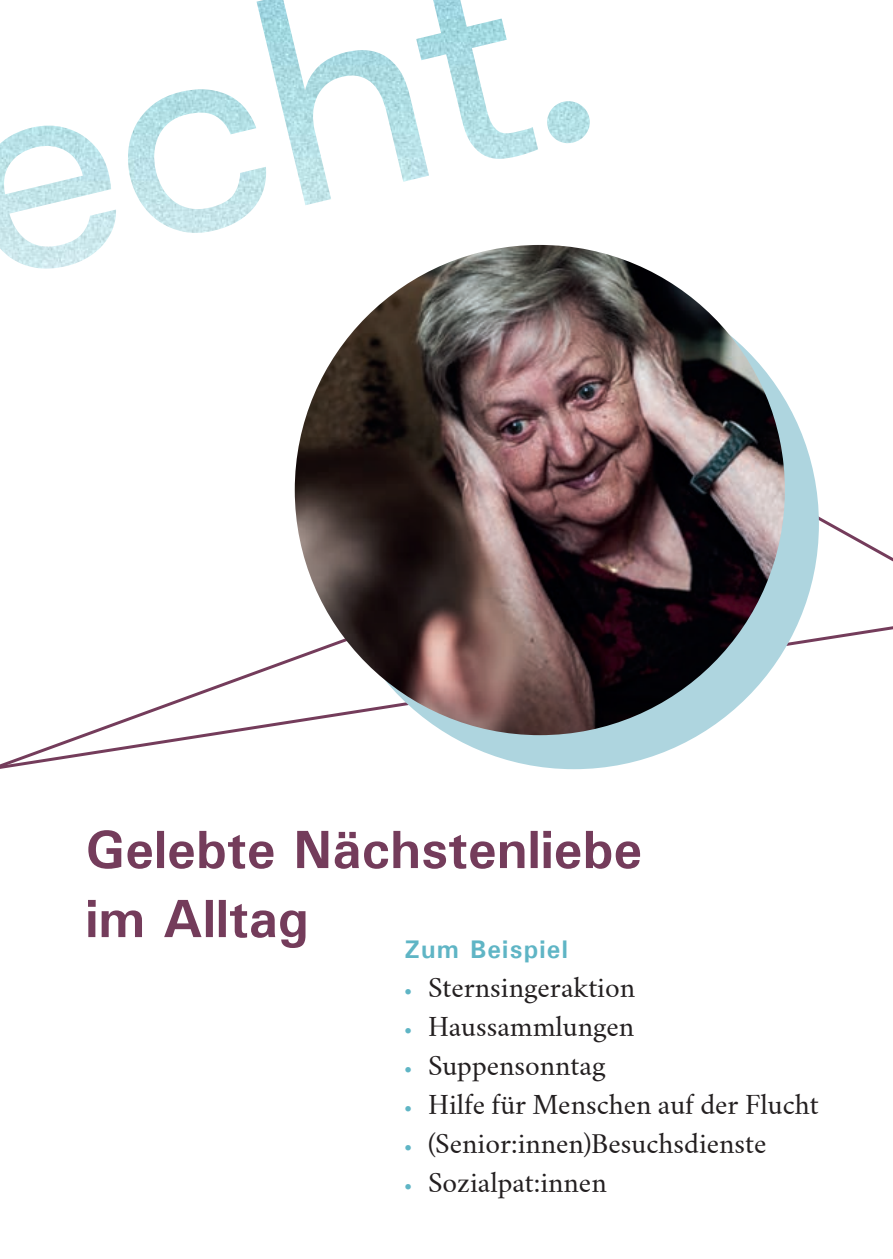
<style>
.page{position:relative;width:893px;height:1259px;background:#fff}
.page>*{position:absolute;margin:0;border:0;box-sizing:border-box;transform-origin:0 0}
.t1{font:700 54px/69px "Univers";color:#743c5b}
.t2{font:25.5px "Crimson Text";color:#231f20}
.t3{font:700 25.5px "Univers";letter-spacing:.05em;color:#5fb5c5}
.s1{font-family:"Univers";font-weight:700;font-size:15px;color:#5fb5c5}
</style>
<div class="page">
<svg style="left:815px;top:481px;width:78px;height:86px"></svg>
<svg style="left:0;top:569px;width:893px;height:201px"></svg>
<div style="left:329px;top:279px;width:490px;height:490px;background:#aed5df;border-radius:50%"></div>
<img style="left:0;top:0;width:590px;height:269px">
<img style="left:295px;top:245px;width:490px;height:490px;border-radius:245px">
<h1 class="t1" style="left:85px;top:814px;width:558px">Gelebte Nächstenliebe im Alltag</h1>
<p class="t3" style="left:404px;top:932px;width:165px">Zum Beispiel</p>
<p class="t2" style="left:404px;top:971px;width:232px"><span class="s1">•</span> Sternsingeraktion</p>
<p class="t2" style="left:404px;top:1010px;width:231px"><span class="s1">•</span> Haussammlungen</p>
<p class="t2" style="left:404px;top:1049px;width:203px"><span class="s1">•</span> Suppensonntag</p>
<p class="t2" style="left:404px;top:1088px;width:416px"><span class="s1">•</span> Hilfe für Menschen auf der Flucht</p>
<p class="t2" style="left:404px;top:1127px;width:364px"><span class="s1">•</span> (Senior:innen)Besuchsdienste</p>
<p class="t2" style="left:404px;top:1166px;width:204px"><span class="s1">•</span> Sozialpat:innen</p>
</div>
